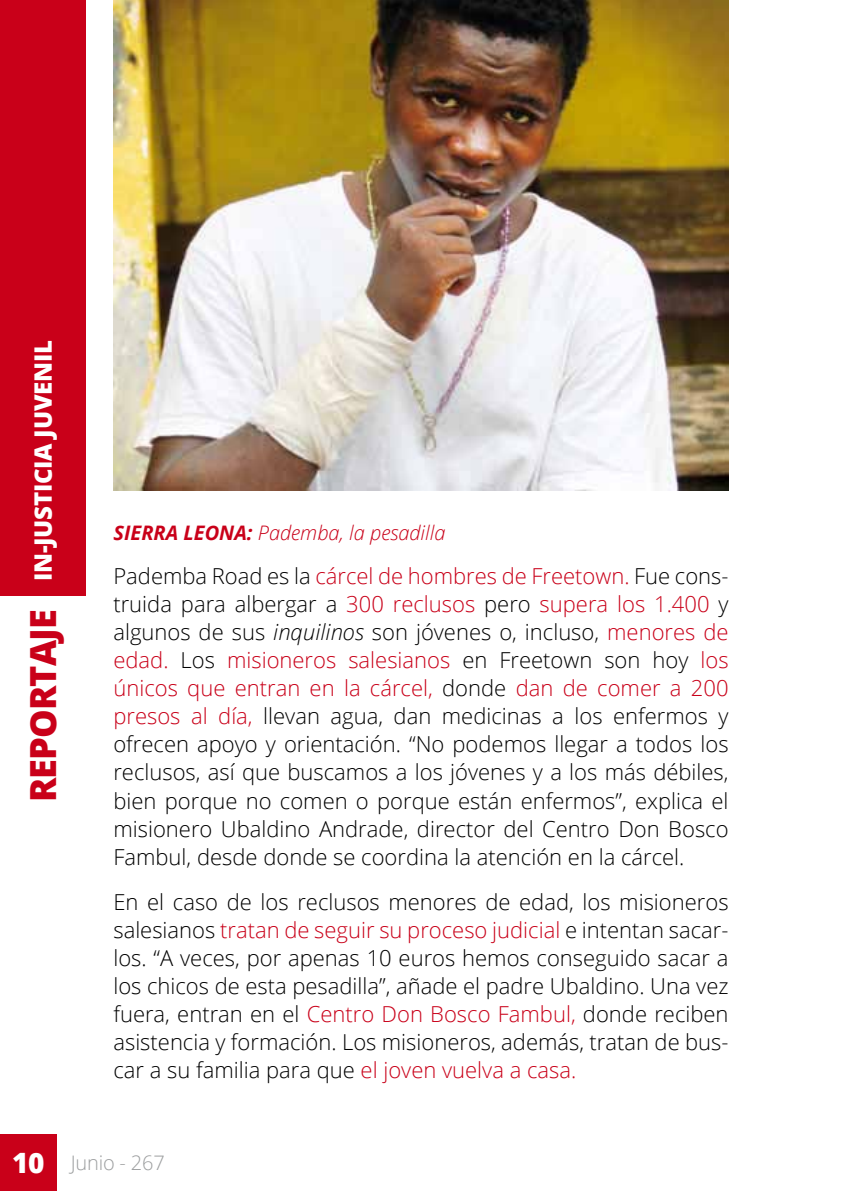
<style>
.page{position:relative;width:842px;height:1191px;background:#fff}
.page>*{position:absolute;margin:0;border:0;box-sizing:border-box;transform-origin:0 0}
.t1{font:800 36px "Open Sans";color:#c90019}
.t2{font:800 24px "Open Sans";letter-spacing:-.01em;color:#fff}
.t3{font:300 22px/28px "Open Sans";color:#000;text-align:justify}
.t4{font:italic 300 20px "Open Sans";color:#c90019}
.t5{font:300 20px "Open Sans";letter-spacing:-.01em;color:#9c9e9f}
.s1{font-weight:700}
.s2{color:#c90019}
.s3{font-style:italic}
.s4{font-weight:800;font-size:28px;color:#fff}
</style>
<div class="page">
<div style="left:0;top:0;width:85px;height:595px;background:#c90019"></div>
<div style="left:0;top:1134px;width:57px;height:57px;background:#c90019"></div>
<img style="left:113px;top:0;width:615px;height:490px">
<p class="t2" style="left:25px;top:581px;width:240px;rotate:-90deg">IN-JUSTICIA JUVENIL</p>
<h1 class="t1" style="left:16px;top:802px;width:190px;rotate:-90deg">REPORTAJE</h1>
<p class="t4" style="left:113px;top:518px;width:334px"><span class="s1">SIERRA LEONA:</span> Pademba, la pesadilla</p>
<p class="t3" style="left:113px;top:562px;width:617px">Pademba Road es la <span class="s2">cárcel de hombres de Freetown.</span> Fue cons&shy;truida para albergar a <span class="s2">300 reclusos</span> pero <span class="s2">supera los 1.400</span> y algunos de sus <span class="s3">inquilinos</span> son jóvenes o, incluso, <span class="s2">menores de edad.</span> Los <span class="s2">misioneros salesianos</span> en Freetown son hoy <span class="s2">los únicos que entran en la cárcel,</span> donde <span class="s2">dan de comer a 200 presos al día,</span> llevan agua, dan medicinas a los enfermos y ofrecen apoyo y orientación. “No podemos llegar a todos los reclusos, así que buscamos a los jóvenes y a los más débiles, bien porque no comen o porque están enfermos”, explica el misionero Ubaldino Andrade, director del Centro Don Bosco Fambul, desde donde se coordina la atención en la cárcel.</p>
<p class="t3" style="left:113px;top:887px;width:617px">En el caso de los reclusos menores de edad, los misioneros salesianos <span class="s2">tratan de seguir su proceso judicial</span> e intentan sacar&shy;los. “A veces, por apenas 10 euros hemos conseguido sacar a los chicos de esta pesadilla”, añade el padre Ubaldino. Una vez fuera, entran en el <span class="s2">Centro Don Bosco Fambul,</span> donde reciben asistencia y formación. Los misioneros, además, tratan de bus&shy;car a su familia para que <span class="s2">el joven vuelva a casa.</span></p>
<p class="t5" style="left:12px;top:1149px;width:154px"><span class="s4">10</span> Junio - 267</p>
</div>
